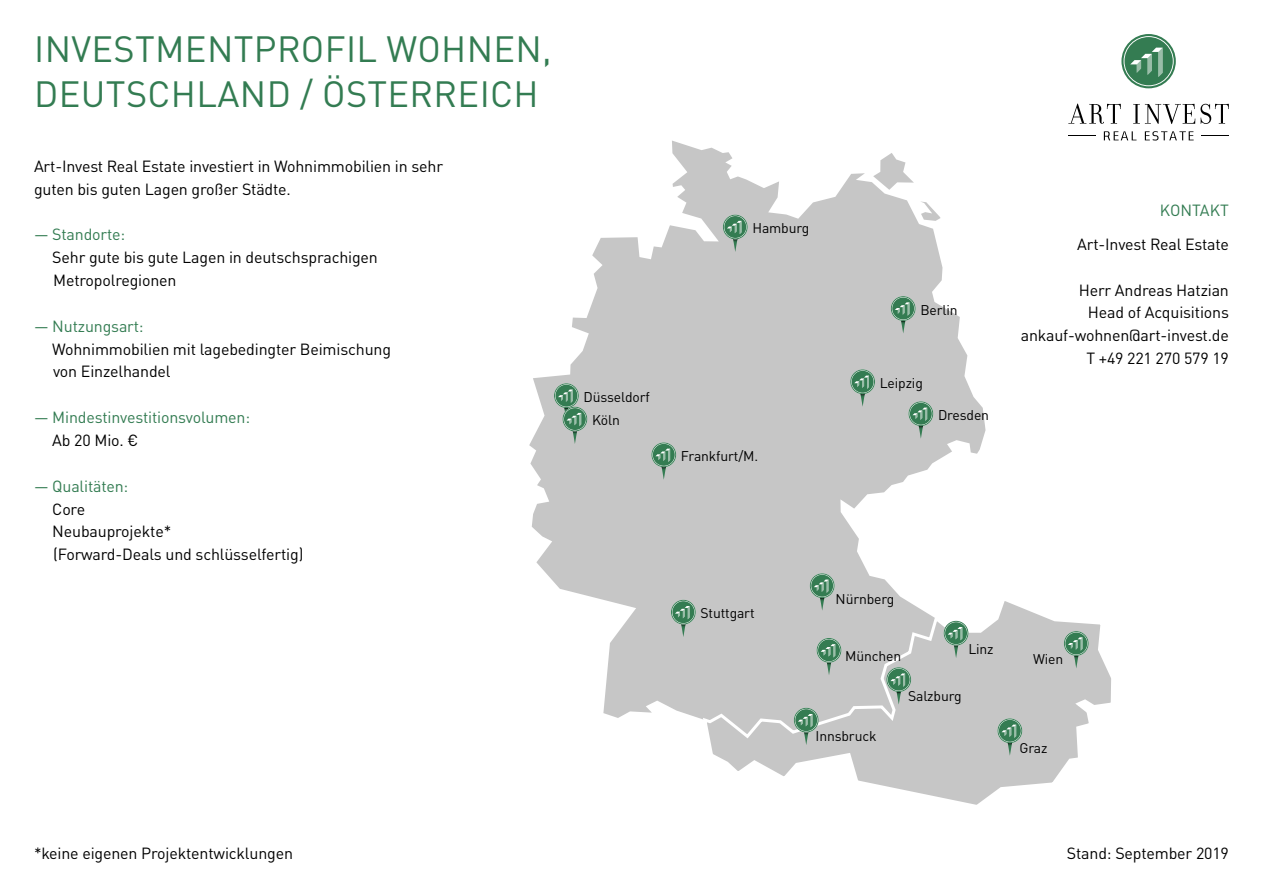
<style>
.page{position:relative;width:1263px;height:893px;background:#fff}
.page>*{position:absolute;margin:0;border:0;box-sizing:border-box;transform-origin:0 0}
.t1{font:36.15px/45.2px "DINOT";letter-spacing:.01em;color:#337c52}
.t2{font:16.05px/22.8px "DINOT";letter-spacing:-.01em;color:#000}
.t3{font:16.05px "DINOT";letter-spacing:-.01em;color:#337c52}
.t4{font:13.95px/23.4px "DINOT";letter-spacing:-.01em;color:#000}
</style>
<div class="page">
<svg style="left:529px;top:141px;width:456px;height:578px;fill:#c6c6c6"></svg>
<svg style="left:873px;top:153px;width:41px;height:37px"></svg>
<svg style="left:920px;top:201px;width:20px;height:20px"></svg>
<svg style="left:723px;top:215px;width:25px;height:37px"></svg>
<svg style="left:554px;top:383px;width:33px;height:61px"></svg>
<svg style="left:651px;top:442px;width:25px;height:38px"></svg>
<svg style="left:671px;top:600px;width:25px;height:37px"></svg>
<svg style="left:891px;top:296px;width:24px;height:37px"></svg>
<svg style="left:701px;top:595px;width:410px;height:210px"></svg>
<svg style="left:794px;top:708px;width:24px;height:37px"></svg>
<svg style="left:886px;top:667px;width:25px;height:38px"></svg>
<svg style="left:1064px;top:631px;width:24px;height:37px"></svg>
<svg style="left:1068px;top:104px;width:53px;height:20px"></svg>
<svg style="left:1133px;top:104px;width:96px;height:20px"></svg>
<svg style="left:1104px;top:131px;width:32px;height:9px"></svg>
<svg style="left:1145px;top:131px;width:48px;height:10px"></svg>
<svg style="left:1121px;top:34px;width:55px;height:54px"></svg>
<svg style="left:944px;top:621px;width:24px;height:37px"></svg>
<svg style="left:810px;top:573px;width:24px;height:38px"></svg>
<svg style="left:997px;top:718px;width:25px;height:38px"></svg>
<svg style="left:850px;top:369px;width:25px;height:38px"></svg>
<svg style="left:908px;top:401px;width:25px;height:38px"></svg>
<h1 class="t1" style="left:34px;top:25px;width:519px">INVESTMENTPROFIL WOHNEN,<br>DEUTSCHLAND / ÖSTERREICH</h1>
<p class="t2" style="left:34px;top:154px;width:411px">Art-Invest Real Estate investiert in Wohnimmobilien in sehr guten bis guten Lagen großer Städte.</p>
<p class="t3" style="left:34px;top:224px;width:93px">— Standorte:</p>
<p class="t2" style="left:52px;top:246px;width:327px">Sehr gute bis gute Lagen in deutschsprachigen<br>Metropolregionen</p>
<p class="t3" style="left:34px;top:316px;width:111px">— Nutzungsart:</p>
<p class="t2" style="left:52px;top:337px;width:340px">Wohnimmobilien mit lagebedingter Beimischung von Einzelhandel</p>
<p class="t3" style="left:34px;top:407px;width:218px">— Mindestinvestitionsvolumen:</p>
<p class="t2" style="left:52px;top:428px;width:88px">Ab 20 Mio. €</p>
<p class="t3" style="left:34px;top:476px;width:96px">— Qualitäten:</p>
<p class="t2" style="left:52px;top:497px;width:253px">Core<br>Neubauprojekte*<br>(Forward-Deals und schlüsselfertig)</p>
<p class="t4" style="left:752px;top:216px;width:58px">Hamburg</p>
<p class="t4" style="left:592px;top:385px;width:59px;text-indent:-9px">Düsseldorf<br>Köln</p>
<p class="t4" style="left:681px;top:444px;width:79px">Frankfurt/M.</p>
<p class="t4" style="left:920px;top:298px;width:39px">Berlin</p>
<p class="t4" style="left:880px;top:371px;width:45px">Leipzig</p>
<p class="t4" style="left:938px;top:403px;width:53px">Dresden</p>
<p class="t3" style="left:1160px;top:201px;width:71px">KONTAKT</p>
<p class="t2" style="left:1077px;top:232px;width:153px">Art-Invest Real Estate</p>
<p class="t2" style="left:1021px;top:278px;width:210px;text-align:right">Herr Andreas Hatzian<br>Head of Acquisitions ankauf-wohnen@art-invest.de<br>T +49 221 270 579 19</p>
<p class="t4" style="left:700px;top:601px;width:56px">Stuttgart</p>
<p class="t4" style="left:836px;top:587px;width:60px">Nürnberg</p>
<p class="t4" style="left:968px;top:637px;width:27px">Linz</p>
<p class="t4" style="left:845px;top:644px;width:58px">München</p>
<p class="t4" style="left:1033px;top:647px;width:32px">Wien</p>
<p class="t4" style="left:815px;top:724px;width:62px">Innsbruck</p>
<p class="t4" style="left:908px;top:684px;width:55px">Salzburg</p>
<p class="t4" style="left:1019px;top:736px;width:30px">Graz</p>
<p class="t2" style="left:34px;top:841px;width:260px">*keine eigenen Projektentwicklungen</p>
<p class="t2" style="left:1067px;top:841px;width:164px">Stand: September 2019</p>
</div>
